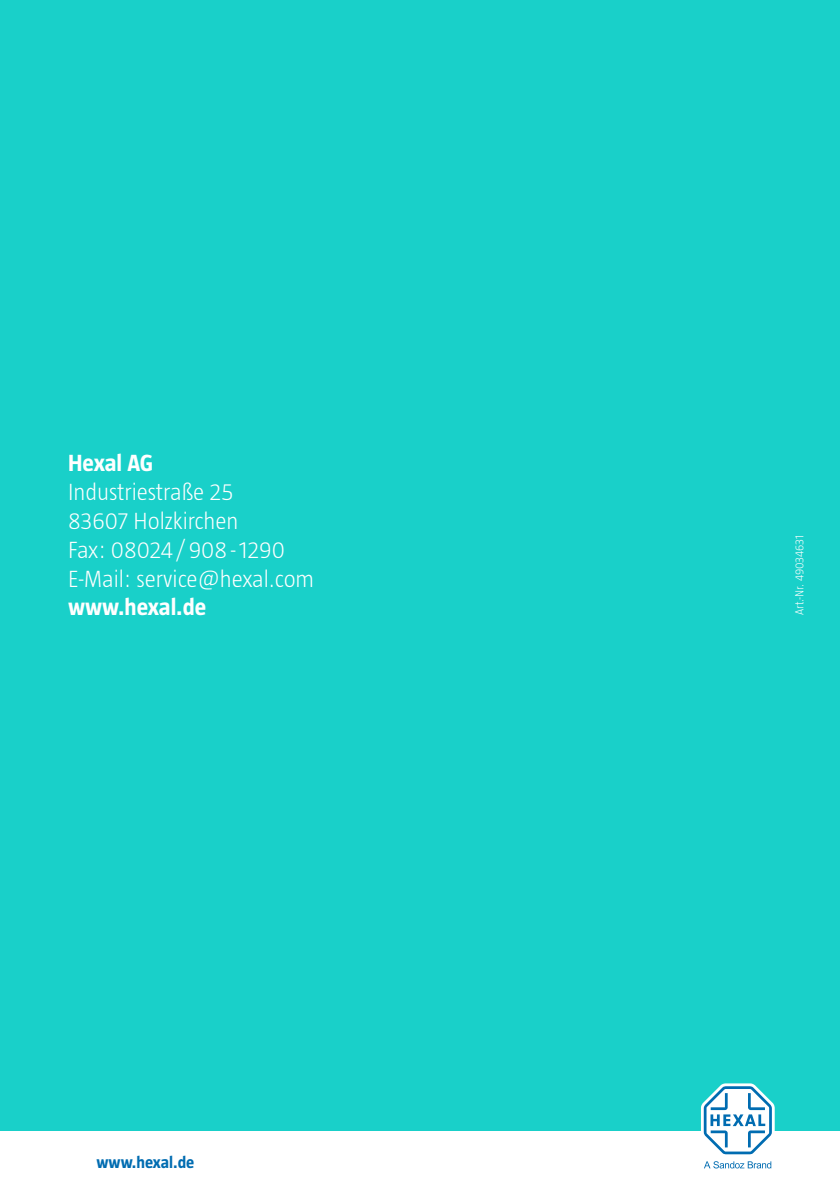
<style>
.page{position:relative;width:840px;height:1191px;background:#fff}
.page>*{position:absolute;margin:0;border:0;box-sizing:border-box;transform-origin:0 0}
.t1{font:300 24px/28.8px "Taz Hexal";color:#fff}
.t2{font:700 24px "Taz Hexal";color:#fff}
.t3{font:700 17px "Taz Hexal";color:#006cb1}
.t4{font:300 12px "Taz Hexal";color:#fff}
</style>
<div class="page">
<div style="left:0;top:0;width:839px;height:1191px;background:#19d0c9"></div>
<div style="left:0;top:1131px;width:839px;height:60px;background:#fff"></div>
<svg style="left:700px;top:1083px;width:74px;height:85px"></svg>
<p class="t2" style="left:68px;top:450px;width:86px">Hexal AG</p>
<p class="t1" style="left:68px;top:477px;width:247px">Industriestraße 25<br>83607 Holzkirchen<br>Fax: 08024/908 - 1290<br>E-Mail: service@hexal.com</p>
<p class="t2" style="left:68px;top:594px;width:140px">www.hexal.de</p>
<p class="t3" style="left:96px;top:1153px;width:99px">www.hexal.de</p>
<p class="t4" style="left:792px;top:615px;width:82px;rotate:-90deg">Art.-Nr. 49034631</p>
</div>
